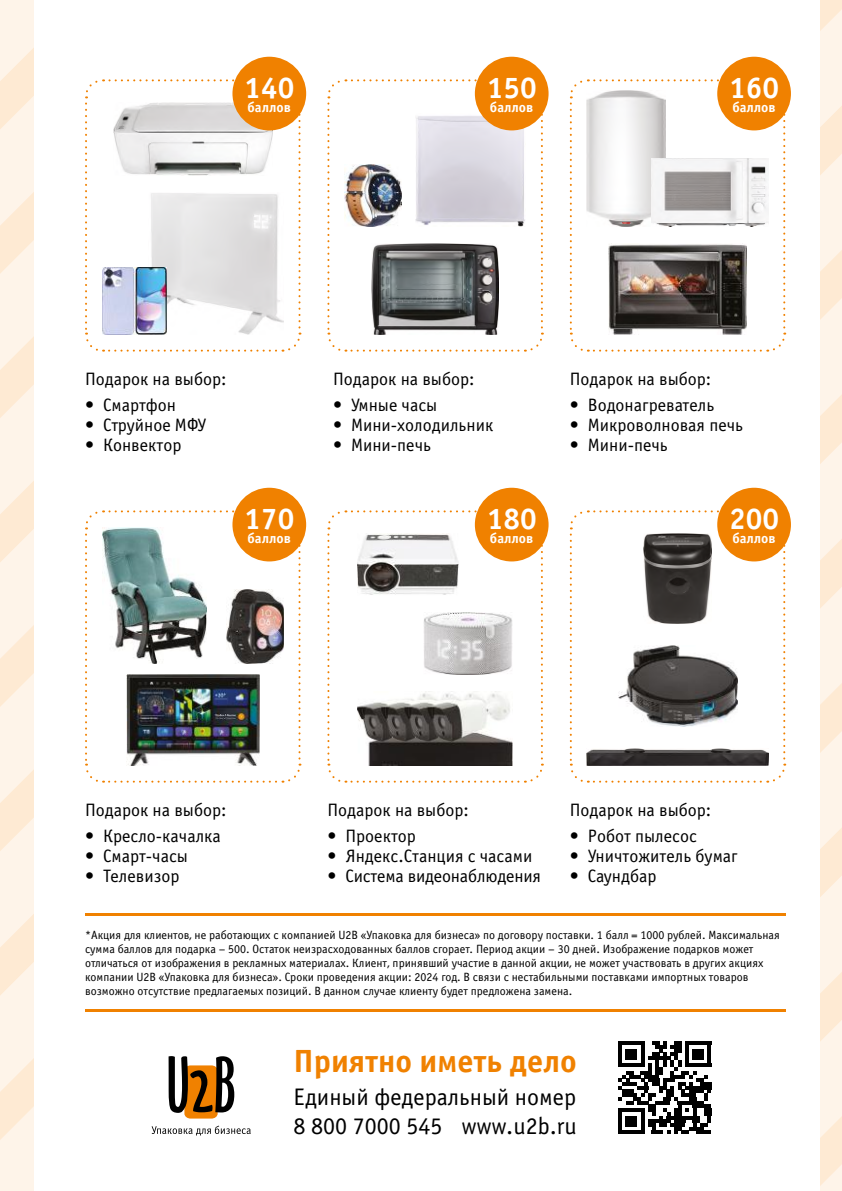
<style>
.page{position:relative;width:842px;height:1191px;background:#fff}
.page>*{position:absolute;margin:0;border:0;box-sizing:border-box;transform-origin:0 0}
.t1{font:700 32.2px "Officina Sans C";color:#f08100}
.t2{font:700 30px "Officina Sans C";color:#fff}
.t3{font:24px/28.8px "Officina Sans C";color:#000}
.t4{font:18px "Officina Sans C";color:#000}
.t5{font:700 14px "Officina Sans C";color:#fff}
.t6{font:12px/14px "Officina Sans C";color:#000}
</style>
<div class="page">
<svg style="left:0;top:353px;width:34px;height:787px;background:#fef0e1"></svg>
<svg style="left:820px;top:446px;width:22px;height:745px;background:#fef0e1"></svg>
<svg style="left:569px;top:510px;width:217px;height:273px"></svg>
<svg style="left:569px;top:79px;width:217px;height:273px"></svg>
<hr style="left:85px;top:1009px;width:700px;height:3px;background:#f08100">
<hr style="left:85px;top:913px;width:700px;height:3px;background:#f08100">
<svg style="left:618px;top:1041px;width:93px;height:93px"></svg>
<hr style="left:696px;top:1130px;width:15px;height:4px;background:#000">
<svg style="left:169px;top:1056px;width:65px;height:62px"></svg>
<svg style="left:152px;top:1125px;width:99px;height:10px"></svg>
<svg style="left:0;top:0;width:302px;height:353px"></svg>
<svg style="left:85px;top:510px;width:217px;height:273px"></svg>
<svg style="left:327px;top:79px;width:217px;height:273px"></svg>
<svg style="left:327px;top:510px;width:217px;height:273px"></svg>
<img style="left:148px;top:193px;width:135px;height:141px">
<img style="left:102px;top:267px;width:64px;height:67px">
<img style="left:113px;top:102px;width:159px;height:74px">
<div style="left:232px;top:57px;width:74px;height:73px;background:#f08100;border-radius:50%"></div>
<img style="left:372px;top:244px;width:126px;height:90px">
<img style="left:415px;top:113px;width:111px;height:114px">
<img style="left:344px;top:164px;width:58px;height:63px">
<div style="left:475px;top:57px;width:74px;height:73px;background:#f08100;border-radius:50%"></div>
<img style="left:587px;top:91px;width:79px;height:136px">
<img style="left:652px;top:159px;width:116px;height:68px">
<img style="left:609px;top:244px;width:137px;height:90px">
<div style="left:717px;top:57px;width:74px;height:73px;background:#f08100;border-radius:50%"></div>
<img style="left:102px;top:527px;width:105px;height:136px">
<img style="left:227px;top:590px;width:56px;height:73px">
<img style="left:126px;top:675px;width:133px;height:90px">
<div style="left:232px;top:488px;width:74px;height:73px;background:#f08100;border-radius:50%"></div>
<img style="left:358px;top:533px;width:100px;height:62px">
<img style="left:358px;top:692px;width:154px;height:73px">
<img style="left:423px;top:612px;width:89px;height:63px">
<div style="left:475px;top:488px;width:74px;height:73px;background:#f08100;border-radius:50%"></div>
<img style="left:587px;top:748px;width:181px;height:17px">
<img style="left:618px;top:645px;width:119px;height:81px">
<div style="left:717px;top:488px;width:74px;height:73px;background:#f08100;border-radius:50%"></div>
<img style="left:644px;top:533px;width:67px;height:91px">
<h2 class="t2" style="left:244px;top:71px;width:52px">140</h2>
<p class="t5" style="left:248px;top:99px;width:45px">баллов</p>
<h2 class="t2" style="left:487px;top:71px;width:52px">150</h2>
<p class="t5" style="left:490px;top:99px;width:45px">баллов</p>
<h2 class="t2" style="left:729px;top:71px;width:52px">160</h2>
<p class="t5" style="left:732px;top:99px;width:45px">баллов</p>
<h3 class="t4" style="left:85px;top:369px;width:143px">Подарок на выбор:</h3>
<h3 class="t4" style="left:85px;top:395px;width:93px">• Смартфон</h3>
<h3 class="t4" style="left:85px;top:415px;width:123px">• Струйное МФУ</h3>
<h3 class="t4" style="left:85px;top:435px;width:98px">• Конвектор</h3>
<h2 class="t2" style="left:244px;top:501px;width:52px">170</h2>
<p class="t5" style="left:248px;top:530px;width:45px">баллов</p>
<h3 class="t4" style="left:333px;top:369px;width:143px">Подарок на выбор:</h3>
<h3 class="t4" style="left:333px;top:395px;width:106px">• Умные часы</h3>
<h3 class="t4" style="left:333px;top:415px;width:162px">• Мини-холодильник</h3>
<h3 class="t4" style="left:333px;top:435px;width:99px">• Мини-печь</h3>
<h2 class="t2" style="left:487px;top:501px;width:52px">180</h2>
<p class="t5" style="left:490px;top:530px;width:45px">баллов</p>
<h3 class="t4" style="left:570px;top:369px;width:143px">Подарок на выбор:</h3>
<h3 class="t4" style="left:570px;top:395px;width:146px">• Водонагреватель</h3>
<h3 class="t4" style="left:570px;top:415px;width:175px">• Микроволновая печь</h3>
<h3 class="t4" style="left:570px;top:435px;width:99px">• Мини-печь</h3>
<h2 class="t2" style="left:729px;top:501px;width:52px">200</h2>
<p class="t5" style="left:732px;top:530px;width:45px">баллов</p>
<h3 class="t4" style="left:85px;top:800px;width:143px">Подарок на выбор:</h3>
<h3 class="t4" style="left:85px;top:826px;width:137px">• Кресло-качалка</h3>
<h3 class="t4" style="left:85px;top:846px;width:104px">• Смарт-часы</h3>
<h3 class="t4" style="left:85px;top:866px;width:96px">• Телевизор</h3>
<h3 class="t4" style="left:327px;top:800px;width:143px">Подарок на выбор:</h3>
<h3 class="t4" style="left:327px;top:826px;width:90px">• Проектор</h3>
<h3 class="t4" style="left:327px;top:846px;width:206px">• Яндекс.Станция с часами</h3>
<h3 class="t4" style="left:327px;top:866px;width:215px">• Система видеонаблюдения</h3>
<h3 class="t4" style="left:570px;top:800px;width:143px">Подарок на выбор:</h3>
<h3 class="t4" style="left:570px;top:826px;width:129px">• Робот пылесос</h3>
<h3 class="t4" style="left:570px;top:846px;width:170px">• Уничтожитель бумаг</h3>
<h3 class="t4" style="left:570px;top:866px;width:88px">• Саундбар</h3>
<p class="t6" style="left:85px;top:928px;width:696px">*Акция для клиентов, не работающих с компанией U2B «Упаковка для бизнеса» по договору поставки. 1 балл = 1000 рублей. Максимальная сумма баллов для подарка – 500. Остаток неизрасходованных баллов сгорает. Период акции – 30 дней. Изображение подарков может отличаться от изображения в рекламных материалах. Клиент, принявший участие в данной акции, не может участвовать в других акциях компании U2B «Упаковка для бизнеса». Сроки проведения акции: 2024 год. В связи с нестабильными поставками импортных товаров возможно отсутствие предлагаемых позиций. В данном случае клиенту будет предложена замена.</p>
<h1 class="t1" style="left:293px;top:1042px;width:285px">Приятно иметь дело</h1>
<h3 class="t3" style="left:461px;top:1112px;width:117px">www.u2b.ru</h3>
<h3 class="t3" style="left:293px;top:1083px;width:284px">Единый федеральный номер<br>8 800 7000 545</h3>
</div>
